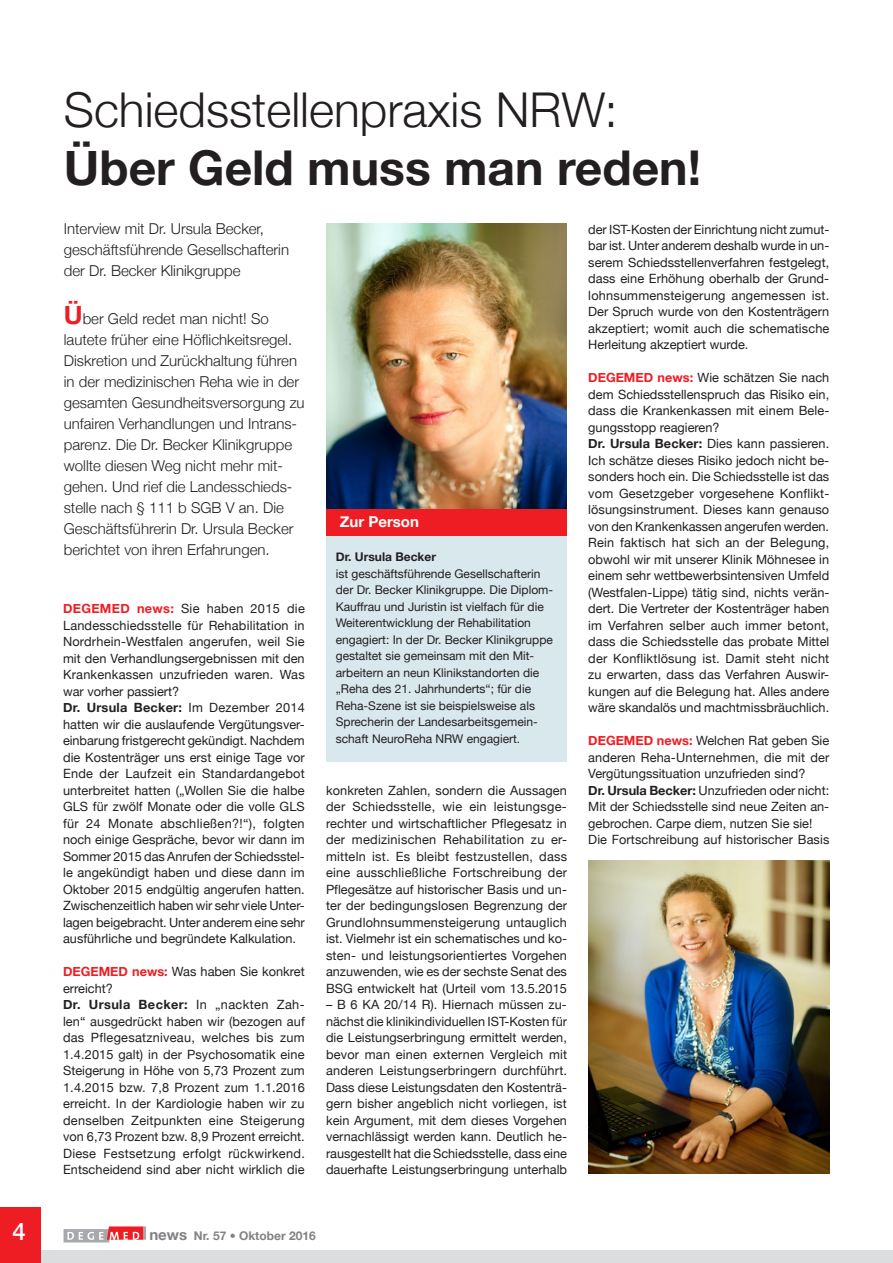
<style>
.page{position:relative;width:893px;height:1263px;background:#fff}
.page>*{position:absolute;margin:0;border:0;box-sizing:border-box;transform-origin:0 0}
.t1{font:300 48px/57.6px "Helvetica Neue";color:#231f20}
.t2{font:500 24px "Helvetica Neue";color:#fff}
.t3{font:300 15px/21px "Helvetica Neue";color:#231f20}
.t4{font:700 15px "Helvetica Neue";color:#fff}
.t5{font:12.75px/16.5px "Helvetica Neue";color:#231f20}
.t6{font:12px/16.5px "Helvetica Neue";color:#231f20}
.t7{font:700 12px "Helvetica Neue";color:#808285}
.s1{font-weight:700}
.s2{font-weight:700;font-size:25.5px;color:#ee1d23}
.s3{font-weight:700;color:#ee1d23}
.s4{font-size:15px}
.s5{font-weight:400}
</style>
<div class="page">
<div style="left:0;top:1250px;width:893px;height:13px;background:#dcdddf"></div>
<hr style="left:143px;top:1226px;width:3px;height:14px;background:#a8a9ad">
<svg style="left:64px;top:1226px;width:79px;height:16px"></svg>
<div style="left:0;top:1207px;width:40px;height:56px;background:#ee1d23"></div>
<img style="left:588px;top:861px;width:241px;height:313px">
<div style="left:326px;top:519px;width:241px;height:243px;background:#d8e8ed"></div>
<div style="left:326px;top:508px;width:241px;height:27px;background:#ee1d23"></div>
<img style="left:326px;top:224px;width:241px;height:284px">
<p class="t1" style="left:64px;top:79px;width:639px">Schiedsstellenpraxis NRW:<br><span class="s1">Über Geld muss man reden!</span></p>
<p class="t3" style="left:64px;top:217px;width:227px">Interview mit Dr. Ursula Becker, geschäftsführende Gesellschafterin der Dr. Becker Klinikgruppe</p>
<p class="t3" style="left:64px;top:308px;width:242px"><span class="s2">Ü</span>ber Geld redet man nicht! So lautete früher eine Höflichkeitsregel.<br>Diskretion und Zurückhaltung führen in der medizinischen Reha wie in der gesamten Gesundheitsversorgung zu unfairen Verhandlungen und Intrans&shy;parenz. Die Dr. Becker Klinikgruppe wollte diesen Weg nicht mehr mit&shy;gehen. Und rief die Landesschieds&shy;stelle nach § 111 b SGB V an. Die Geschäftsführerin Dr. Ursula Becker berichtet von ihren Erfahrungen.</p>
<p class="t5" style="left:63px;top:599px;width:243px"><span class="s3">DEGEMED news:</span> Sie haben 2015 die Landesschiedsstelle für Rehabilitation in Nordrhein-Westfalen angerufen, weil Sie mit den Verhandlungsergebnissen mit den Krankenkassen unzufrieden waren. Was war vorher passiert?<br><span class="s1">Dr. Ursula Becker:</span> Im Dezember 2014 hatten wir die auslaufende Vergütungsver&shy;einbarung fristgerecht gekündigt. Nachdem die Kostenträger uns erst einige Tage vor Ende der Laufzeit ein Standardangebot unterbreitet hatten („Wollen Sie die halbe GLS für zwölf Monate oder die volle GLS für 24 Monate abschließen?!“), folgten noch einige Gespräche, bevor wir dann im Sommer 2015 das Anrufen der Schiedsstel&shy;le angekündigt haben und diese dann im Oktober 2015 endgültig angerufen hatten.<br>Zwischenzeitlich haben wir sehr viele Unter&shy;lagen beigebracht. Unter anderem eine sehr ausführliche und begründete Kalkulation.</p>
<p class="t5" style="left:63px;top:962px;width:243px"><span class="s3">DEGEMED news:</span> Was haben Sie konkret erreicht?<br><span class="s1">Dr. Ursula Becker:</span> In „nackten Zah&shy;len“ ausgedrückt haben wir (bezogen auf das Pflegesatzniveau, welches bis zum 1.4.2015 galt) in der Psychosomatik eine Steigerung in Höhe von 5,73 Prozent zum 1.4.2015 bzw. 7,8 Prozent zum 1.1.2016 erreicht. In der Kardiologie haben wir zu denselben Zeitpunkten eine Steigerung von 6,73 Prozent bzw. 8,9 Prozent erreicht.<br>Diese Festsetzung erfolgt rückwirkend.<br>Entscheidend sind aber nicht wirklich die</p>
<p class="t4" style="left:340px;top:508px;width:81px">Zur Person</p>
<p class="t6" style="left:336px;top:548px;width:219px"><span class="s1">Dr. Ursula Becker<br></span>ist geschäftsführende Gesellschafterin der Dr. Becker Klinikgruppe. Die Diplom-Kauffrau und Juristin ist vielfach für die Weiterentwicklung der Rehabilitation engagiert: In der Dr. Becker Klinikgruppe gestaltet sie gemeinsam mit den Mit&shy;arbeitern an neun Klinikstandorten die „Reha des 21. Jahrhunderts“; für die Reha-Szene ist sie beispielsweise als Sprecherin der Landesarbeitsgemein&shy;schaft NeuroReha NRW engagiert.</p>
<p class="t5" style="left:326px;top:781px;width:243px;text-align:justify">konkreten Zahlen, sondern die Aussagen der Schiedsstelle, wie ein leistungsge&shy;rechter und wirtschaftlicher Pflegesatz in der medizinischen Rehabilitation zu er&shy;mitteln ist. Es bleibt festzustellen, dass eine ausschließliche Fortschreibung der Pflegesätze auf historischer Basis und un&shy;ter der bedingungslosen Begrenzung der Grundlohnsummensteigerung untauglich ist. Vielmehr ist ein schematisches und ko&shy;sten- und leistungsorientiertes Vorgehen anzuwenden, wie es der sechste Senat des BSG entwickelt hat (Urteil vom 13.5.2015</p>
<p class="t5" style="left:326px;top:995px;width:243px;text-align:justify">– B 6 KA 20/14 R). Hiernach müssen zu&shy;nächst die klinikindividuellen IST-Kosten für die Leistungserbringung ermittelt werden, bevor man einen externen Vergleich mit anderen Leistungserbringern durchführt.<br>Dass diese Leistungsdaten den Kostenträ&shy;gern bisher angeblich nicht vorliegen, ist kein Argument, mit dem dieses Vorgehen vernachlässigt werden kann. Deutlich he&shy;rausgestellt hat die Schiedsstelle, dass eine dauerhafte Leistungserbringung unterhalb</p>
<p class="t2" style="left:12px;top:1212px;width:15px">4</p>
<p class="t7" style="left:149px;top:1225px;width:168px"><span class="s4">news</span> Nr. 57 <span class="s5">•</span> Oktober 2016</p>
<p class="t5" style="left:588px;top:220px;width:243px;text-align:justify">der IST-Kosten der Einrichtung nicht zumut&shy;bar ist. Unter anderem deshalb wurde in un&shy;serem Schiedsstellenverfahren festgelegt, dass eine Erhöhung oberhalb der Grund&shy;lohnsummensteigerung angemessen ist.<br>Der Spruch wurde von den Kostenträgern akzeptiert; womit auch die schematische Herleitung akzeptiert wurde.</p>
<p class="t5" style="left:588px;top:368px;width:243px"><span class="s3">DEGEMED news:</span> Wie schätzen Sie nach dem Schiedsstellenspruch das Risiko ein, dass die Krankenkassen mit einem Bele&shy;gungsstopp reagieren?<br><span class="s1">Dr. Ursula Becker:</span> Dies kann passieren.<br>Ich schätze dieses Risiko jedoch nicht be&shy;sonders hoch ein. Die Schiedsstelle ist das vom Gesetzgeber vorgesehene Konflikt&shy;lösungsinstrument. Dieses kann genauso von den Krankenkassen angerufen werden.<br>Rein faktisch hat sich an der Belegung, obwohl wir mit unserer Klinik Möhnesee in einem sehr wettbewerbsintensiven Umfeld (Westfalen-Lippe) tätig sind, nichts verän&shy;dert. Die Vertreter der Kostenträger haben im Verfahren selber auch immer betont, dass die Schiedsstelle das probate Mittel der Konfliktlösung ist. Damit steht nicht zu erwarten, dass das Verfahren Auswir&shy;kungen auf die Belegung hat. Alles andere wäre skandalös und machtmissbräuchlich.</p>
<p class="t5" style="left:588px;top:731px;width:243px"><span class="s3">DEGEMED news:</span> Welchen Rat geben Sie anderen Reha-Unternehmen, die mit der Vergütungssituation unzufrieden sind?<br><span class="s1">Dr. Ursula Becker:</span> Unzufrieden oder nicht:<br>Mit der Schiedsstelle sind neue Zeiten an&shy;gebrochen. Carpe diem, nutzen Sie sie!<br>Die Fortschreibung auf historischer Basis</p>
</div>
